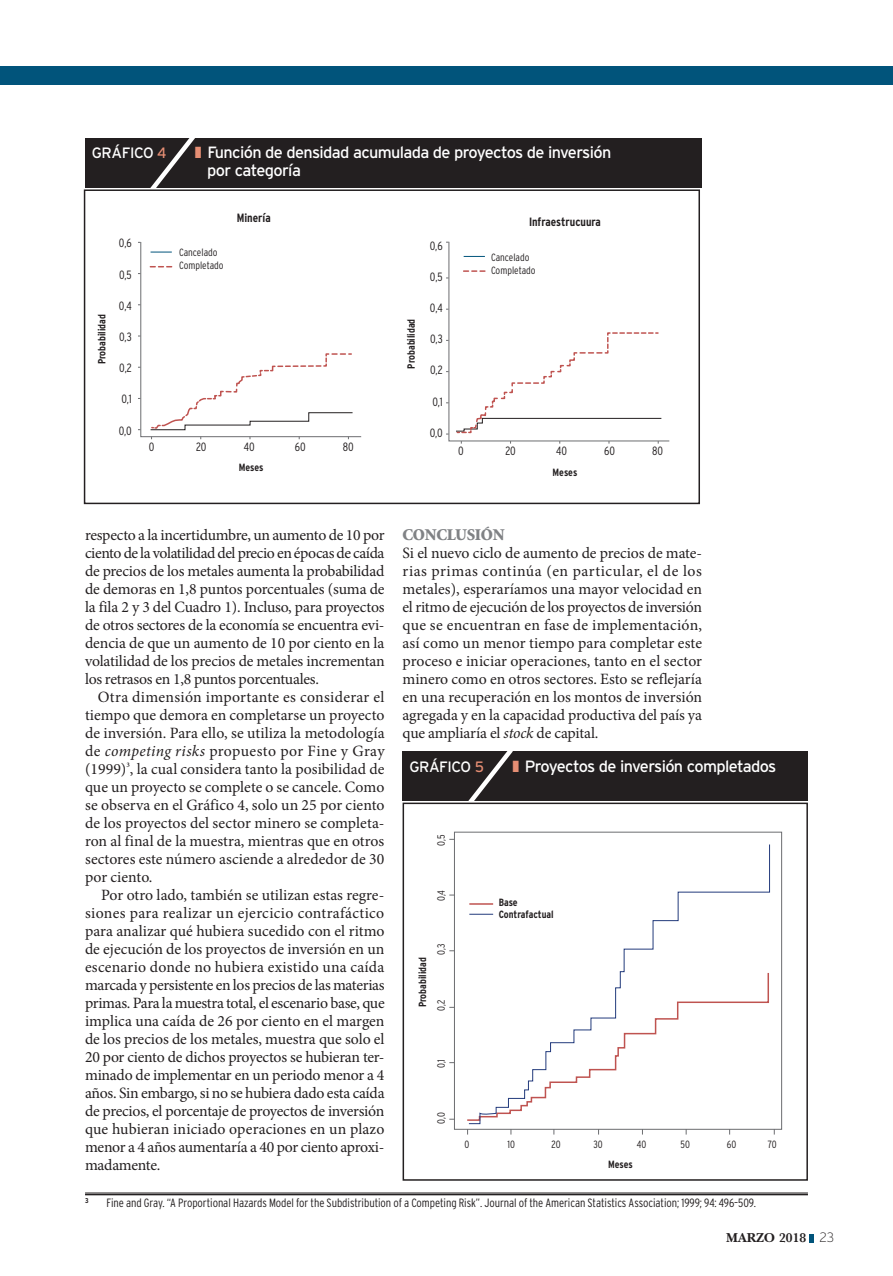
<style>
.page{position:relative;width:893px;height:1276px;background:#fff}
.page>*{position:absolute;margin:0;border:0;box-sizing:border-box;transform-origin:0 0}
.TEXTO_INDENTADO{font:900 16.5px "Minion";letter-spacing:-.015em;color:#808285}
.t1{font:16.35px/18px "Interstate Mono";letter-spacing:-.04em;color:#fff}
.TEXTO_INDENTADO-2{font:15.75px/18px "Minion Pro";letter-spacing:-.01em;color:#231f20;text-align:justify}
.t2{font:15px "Interstate Mono";letter-spacing:-.03em;color:#fff}
.t3{font:13.5px "New Baskerville Bold SC";color:#231f20}
.PIE_DE_PAGINA{font:300 condensed 12px "Interstate";letter-spacing:-.005em;color:#231f20}
.t4{font:700 condensed 12px "Interstate";color:#231f20}
.t5{font:300 condensed 10.5px "Interstate";color:#231f20}
.t6{font:700 condensed 10.5px "Interstate";color:#231f20}
.PIE_DE_PAGINA-2{font:700 condensed 7.05px "Interstate";color:#231f20}
.TEXTO_INDENTADO-3{font:600 7.05px "Minion Pro";color:#231f20}
.s1{color:#e68e74}
.s2{font-style:italic}
.s3{font-family:"Baskerville";font-weight:600}
.s4{font-family:"Interstate";font-weight:200}
</style>
<div class="page">
<div style="left:0;top:67px;width:893px;height:18px;background:#01547b"></div>
<svg style="left:809px;top:1234px;width:4px;height:8px"></svg>
<div style="left:85px;top:138px;width:616px;height:49px;background:#231f20"></div>
<svg style="left:139px;top:138px;width:61px;height:50px"></svg>
<div style="left:84px;top:189px;width:616px;height:315px;border:2px solid #231f20"></div>
<hr style="left:85px;top:1193px;width:723px;height:2px;background:#231f20">
<hr style="left:85px;top:1192px;width:723px;height:1px;background:#231f20">
<div style="left:403px;top:752px;width:405px;height:49px;background:#231f20"></div>
<svg style="left:456px;top:751px;width:61px;height:50px"></svg>
<div style="left:403px;top:802px;width:405px;height:378px;border:2px solid #231f20"></div>
<div style="left:454px;top:832px;width:328px;height:297px;border:1px solid #6c6d70"></div>
<svg style="left:468px;top:844px;width:302px;height:280px"></svg>
<svg style="left:469px;top:914px;width:24px;height:1px"></svg>
<svg style="left:469px;top:903px;width:24px;height:1px"></svg>
<svg style="left:138px;top:241px;width:224px;height:198px"></svg>
<svg style="left:446px;top:241px;width:224px;height:202px"></svg>
<p class="t2" style="left:92px;top:145px;width:76px">GRÁFICO <span class="s1">4</span></p>
<p class="t1" style="left:207px;top:143px;width:405px;text-indent:-12px"><span class="s1">❚</span> Función de densidad acumulada de proyectos de inversión por categoría</p>
<p class="t6" style="left:96px;top:364px;width:52px;rotate:-90deg">Probabilidad</p>
<p class="PIE_DE_PAGINA" style="left:119px;top:236px;width:14px">0,6</p>
<p class="PIE_DE_PAGINA" style="left:119px;top:267px;width:14px">0,5</p>
<p class="PIE_DE_PAGINA" style="left:119px;top:299px;width:14px">0,4</p>
<p class="PIE_DE_PAGINA" style="left:119px;top:330px;width:14px">0,3</p>
<p class="PIE_DE_PAGINA" style="left:119px;top:361px;width:14px">0,2</p>
<p class="PIE_DE_PAGINA" style="left:122px;top:392px;width:12px">0,1</p>
<p class="PIE_DE_PAGINA" style="left:119px;top:423px;width:15px">0,0</p>
<p class="t5" style="left:179px;top:247px;width:40px">Cancelado</p>
<p class="t5" style="left:179px;top:260px;width:46px">Completado</p>
<p class="t4" style="left:237px;top:211px;width:36px">Minería</p>
<p class="PIE_DE_PAGINA" style="left:149px;top:440px;width:7px">0</p>
<p class="PIE_DE_PAGINA" style="left:196px;top:440px;width:12px">20</p>
<p class="PIE_DE_PAGINA" style="left:244px;top:440px;width:12px">40</p>
<p class="PIE_DE_PAGINA" style="left:295px;top:440px;width:12px">60</p>
<p class="PIE_DE_PAGINA" style="left:343px;top:440px;width:12px">80</p>
<p class="t6" style="left:239px;top:462px;width:26px">Meses</p>
<p class="t6" style="left:405px;top:369px;width:52px;rotate:-90deg">Probabilidad</p>
<p class="PIE_DE_PAGINA" style="left:430px;top:239px;width:14px">0,6</p>
<p class="PIE_DE_PAGINA" style="left:430px;top:270px;width:14px">0,5</p>
<p class="PIE_DE_PAGINA" style="left:430px;top:301px;width:14px">0,4</p>
<p class="PIE_DE_PAGINA" style="left:430px;top:332px;width:14px">0,3</p>
<p class="PIE_DE_PAGINA" style="left:430px;top:363px;width:14px">0,2</p>
<p class="PIE_DE_PAGINA" style="left:432px;top:395px;width:12px">0,1</p>
<p class="PIE_DE_PAGINA" style="left:430px;top:426px;width:15px">0,0</p>
<p class="t4" style="left:529px;top:215px;width:73px">Infraestrucuura</p>
<p class="t5" style="left:491px;top:251px;width:40px">Cancelado</p>
<p class="t5" style="left:491px;top:264px;width:46px">Completado</p>
<p class="PIE_DE_PAGINA" style="left:458px;top:444px;width:7px">0</p>
<p class="PIE_DE_PAGINA" style="left:505px;top:444px;width:12px">20</p>
<p class="PIE_DE_PAGINA" style="left:556px;top:444px;width:12px">40</p>
<p class="PIE_DE_PAGINA" style="left:604px;top:444px;width:12px">60</p>
<p class="PIE_DE_PAGINA" style="left:652px;top:444px;width:12px">80</p>
<p class="t6" style="left:553px;top:466px;width:26px">Meses</p>
<p class="TEXTO_INDENTADO-2" style="left:85px;top:526px;width:301px">respecto a la incertidumbre, un aumento de 10 por ciento de la volatilidad del precio en épocas de caída de precios de los metales aumenta la probabilidad de demoras en 1,8 puntos porcentuales (suma de la fila 2 y 3 del Cuadro 1). Incluso, para proyectos de otros sectores de la economía se encuentra evi&shy;dencia de que un aumento de 10 por ciento en la volatilidad de los precios de metales incrementan los retrasos en 1,8 puntos porcentuales.</p>
<p class="TEXTO_INDENTADO-2" style="left:85px;top:688px;width:301px;text-indent:13px">Otra dimensión importante es considerar el tiempo que demora en completarse un proyecto de inversión. Para ello, se utiliza la metodología de <span class="s2">competing risks</span> propuesto por Fine y Gray (1999) , la cual considera tanto la posibilidad de</p>
<p class="TEXTO_INDENTADO-3" style="left:126px;top:760px;width:5px">3</p>
<p class="TEXTO_INDENTADO-2" style="left:85px;top:778px;width:301px">que un proyecto se complete o se cancele. Como se observa en el Gráfico 4, solo un 25 por ciento de los proyectos del sector minero se completa&shy;ron al final de la muestra, mientras que en otros sectores este número asciende a alrededor de 30 por ciento.</p>
<p class="TEXTO_INDENTADO-2" style="left:85px;top:886px;width:301px;text-indent:16px">Por otro lado, también se utilizan estas regre&shy;siones para realizar un ejercicio contrafáctico para analizar qué hubiera sucedido con el ritmo de ejecución de los proyectos de inversión en un escenario donde no hubiera existido una caída marcada y persistente en los precios de las materias primas. Para la muestra total, el escenario base, que implica una caída de 26 por ciento en el margen de los precios de los metales, muestra que solo el 20 por ciento de dichos proyectos se hubieran ter&shy;minado de implementar en un periodo menor a 4 años. Sin embargo, si no se hubiera dado esta caída de precios, el porcentaje de proyectos de inversión que hubieran iniciado operaciones en un plazo menor a 4 años aumentaría a 40 por ciento aproxi&shy;madamente.</p>
<p class="TEXTO_INDENTADO" style="left:403px;top:526px;width:104px">CONCLUSIÓN</p>
<p class="TEXTO_INDENTADO-2" style="left:403px;top:544px;width:301px">Si el nuevo ciclo de aumento de precios de mate&shy;rias primas continúa (en particular, el de los metales), esperaríamos una mayor velocidad en el ritmo de ejecución de los proyectos de inversión que se encuentran en fase de implementación, así como un menor tiempo para completar este proceso e iniciar operaciones, tanto en el sector minero como en otros sectores. Esto se reflejaría en una recuperación en los montos de inversión agregada y en la capacidad productiva del país ya que ampliaría el <span class="s2">stock</span> de capital.</p>
<p class="t2" style="left:409px;top:758px;width:76px">GRÁFICO <span class="s1">5</span></p>
<p class="t1" style="left:512px;top:757px;width:265px"><span class="s1">❚</span> Proyectos de inversión completados</p>
<p class="t5" style="left:435px;top:845px;width:13px;rotate:-90deg">0,5</p>
<p class="t5" style="left:435px;top:901px;width:13px;rotate:-90deg">0,4</p>
<p class="t6" style="left:417px;top:1007px;width:52px;rotate:-90deg">Probabilidad</p>
<p class="t5" style="left:435px;top:955px;width:13px;rotate:-90deg">0,3</p>
<p class="t5" style="left:435px;top:1010px;width:12px;rotate:-90deg">0,2</p>
<p class="t6" style="left:499px;top:896px;width:21px">Base</p>
<p class="t6" style="left:499px;top:908px;width:57px">Contrafactual</p>
<p class="t5" style="left:435px;top:1068px;width:10px;rotate:-90deg">0,1</p>
<p class="t5" style="left:435px;top:1123px;width:13px;rotate:-90deg">0,0</p>
<p class="t5" style="left:465px;top:1138px;width:6px">0</p>
<p class="t5" style="left:507px;top:1138px;width:9px">10</p>
<p class="t5" style="left:552px;top:1138px;width:11px">20</p>
<p class="t5" style="left:594px;top:1138px;width:11px">30</p>
<p class="t5" style="left:637px;top:1138px;width:11px">40</p>
<p class="t5" style="left:680px;top:1138px;width:11px">50</p>
<p class="t5" style="left:727px;top:1138px;width:11px">60</p>
<p class="t5" style="left:768px;top:1138px;width:10px">70</p>
<p class="t6" style="left:608px;top:1158px;width:26px">Meses</p>
<p class="PIE_DE_PAGINA-2" style="left:85px;top:1196px;width:5px">3</p>
<p class="PIE_DE_PAGINA" style="left:106px;top:1195px;width:651px">Fine and Gray. “A Proportional Hazards Model for the Subdistribution of a Competing Risk”. Journal of the American Statistics Association; 1999; 94: 496–509.</p>
<p class="t3" style="left:726px;top:1230px;width:110px">MARZO <span class="s3">2018</span> <span class="s4">23</span></p>
</div>
